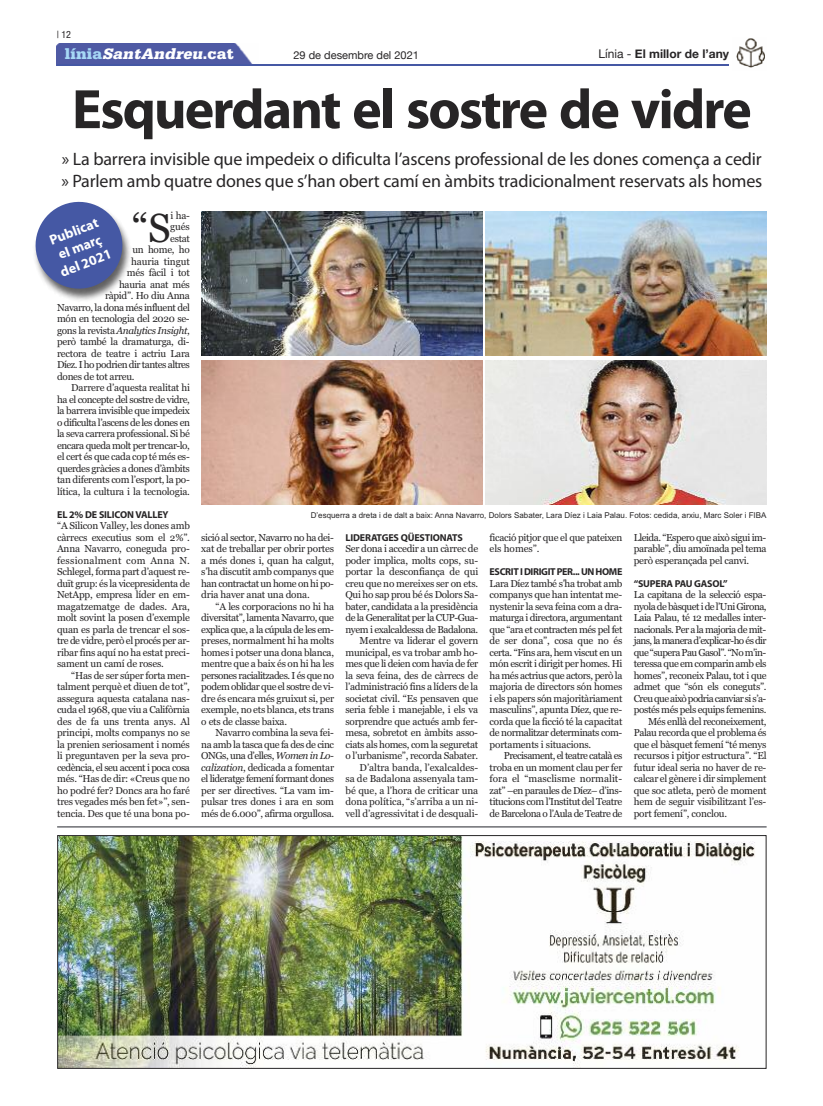
<style>
.page{position:relative;width:823px;height:1106px;background:#fff}
.page>*{position:absolute;margin:0;border:0;box-sizing:border-box;transform-origin:0 0}
.t1{font:700 56px "Myriad Pro";letter-spacing:-.035em;color:#272526}
.t2{font:40.4px "Georgia";color:#272526}
.t3{font:18px/22px "Myriad Pro";letter-spacing:-.01em;color:#272526}
.t4{font:italic 900 16px "Serifa";color:#fff}
.t5{font:700 14px/16.8px "Myriad Pro";color:#fff;text-align:center}
.t6{font:700 12px "Helvetica Neue";color:#272526}
.t7{font:11px "Helvetica Neue";color:#272526}
.t8{font:10px/11.5px "Georgia";letter-spacing:-.03em;color:#272526;text-align:justify}
.t9{font:10px "Georgia";letter-spacing:-.05em;color:#272526}
.t10{font:700 10px "Myriad Pro";letter-spacing:-.02em;color:#272526}
.t11{font:10px "Georgia";letter-spacing:-.06em;color:#272526}
.t12{font:10px "Georgia";letter-spacing:-.055em;color:#272526}
.t13{font:italic 10px "Georgia";letter-spacing:-.03em;color:#272526}
.t14{font:10px "Georgia";letter-spacing:-.01em;color:#272526}
.t15{font:condensed 10px "Helvetica Neue LT Std";color:#272526}
.t16{font:8px "Arial";color:#272526}
.s1{font-style:normal;color:#a6d8f6}
.s2{font-style:normal}
.s3{font-weight:400}
.s4{font-style:italic}
</style>
<div class="page">
<div style="left:57px;top:44px;width:196px;height:20px;background:#4f5aa4"></div>
<hr style="left:57px;top:64px;width:708px;height:1px;background:#4558a4">
<hr style="left:57px;top:826px;width:709px;height:1px;background:#23252b">
<img style="left:59px;top:837px;width:696px;height:229px">
<div style="left:57px;top:835px;width:709px;height:233px;border:1px solid #272526"></div>
<div style="left:729px;top:38px;width:36px;height:39px;background:#fff"></div>
<img style="left:736px;top:38px;width:29px;height:30px">
<img style="left:201px;top:211px;width:281px;height:145px">
<img style="left:485px;top:211px;width:281px;height:145px">
<img style="left:201px;top:360px;width:281px;height:145px">
<img style="left:485px;top:360px;width:281px;height:145px">
<img style="left:60px;top:240px;width:70px;height:61px">
<svg style="left:34px;top:201px;width:94px;height:93px"></svg>
<p class="t15" style="left:57px;top:31px;width:16px">| 12</p>
<h3 class="t4" style="left:65px;top:48px;width:170px"><span class="s1">l í n i a</span> SantAndreu<span class="s2">. c a t</span></h3>
<p class="t7" style="left:293px;top:48px;width:127px">29 de desembre del 2021</p>
<p class="t6" style="left:598px;top:47px;width:132px"><span class="s3">Línia -</span> El millor de l’any</p>
<h1 class="t1" style="left:72px;top:88px;width:681px">Esquerdant el sostre de vidre</h1>
<h3 class="t3" style="left:61px;top:149px;width:702px">» La barrera invisible que impedeix o dificulta l’ascens professional de les dones comença a cedir » Parlem amb quatre dones que s’han obert camí en àmbits tradicionalment reservats als homes</h3>
<h2 class="t2" style="left:132px;top:204px;width:40px">“S</h2>
<p class="t8" style="left:170px;top:209px;width:21px">i ha-</p>
<h3 class="t5" style="left:46px;top:234px;width:55px;rotate:-21deg">Publicat el març del 2021</h3>
<p class="t8" style="left:170px;top:221px;width:21px">gués</p>
<p class="t8" style="left:170px;top:232px;width:21px">estat</p>
<p class="t8" style="left:132px;top:244px;width:59px">un home, ho</p>
<p class="t14" style="left:131px;top:255px;width:60px">hauria tingut</p>
<p class="t8" style="left:127px;top:267px;width:65px">més fàcil i tot</p>
<p class="t8" style="left:119px;top:278px;width:72px">hauria anat més</p>
<p class="t8" style="left:105px;top:290px;width:86px">ràpid”. Ho diu Anna</p>
<p class="t8" style="left:57px;top:301px;width:134px">Navarro, la dona més influent del</p>
<p class="t8" style="left:57px;top:313px;width:134px">món en tecnologia del 2020 se-</p>
<p class="t13" style="left:57px;top:324px;width:134px"><span class="s2">gons la revista</span> Analytics Insight<span class="s2">,</span></p>
<p class="t8" style="left:57px;top:336px;width:134px">però també la dramaturga, di-</p>
<p class="t8" style="left:57px;top:347px;width:134px">rectora de teatre i actriu Lara</p>
<p class="t9" style="left:57px;top:359px;width:134px">Díez. I ho podrien dir tantes altres</p>
<p class="t8" style="left:57px;top:370px;width:79px">dones de tot arreu.</p>
<p class="t8" style="left:71px;top:382px;width:120px">Darrere d’aquesta realitat hi</p>
<p class="t8" style="left:57px;top:393px;width:134px">ha el concepte del sostre de vidre,</p>
<p class="t8" style="left:57px;top:405px;width:134px">la barrera invisible que impedeix</p>
<p class="t9" style="left:57px;top:416px;width:134px">o dificulta l’ascens de les dones en</p>
<p class="t8" style="left:57px;top:428px;width:134px">la seva carrera professional. Si bé</p>
<p class="t8" style="left:57px;top:439px;width:134px">encara queda molt per trencar-lo,</p>
<p class="t8" style="left:57px;top:451px;width:134px">el cert és que cada cop té més es-</p>
<p class="t8" style="left:57px;top:462px;width:134px">querdes gràcies a dones d’àmbits</p>
<p class="t8" style="left:57px;top:474px;width:134px">tan diferents com l’esport, la po-</p>
<p class="t8" style="left:57px;top:485px;width:134px">lítica, la cultura i la tecnologia.</p>
<p class="t10" style="left:57px;top:510px;width:113px">EL 2% DE SILICONVALLEY</p>
<p class="t8" style="left:57px;top:520px;width:134px">“A Silicon Valley, les dones amb càrrecs executius som el 2%”.<br>Anna Navarro, coneguda pro&shy;fessionalment com Anna N.<br>Schlegel, forma part d’aquest re&shy;duït grup: és la vicepresidenta de NetApp, empresa líder en em&shy;magatzematge de dades. Ara, molt sovint la posen d’exemple quan es parla de trencar el sos&shy;tre de vidre, però el procés per ar&shy;ribar fins aquí no ha estat preci&shy;sament un camí de roses.</p>
<p class="t8" style="left:57px;top:669px;width:134px;text-indent:14px">“Has de ser súper forta men&shy;talment perquè et diuen de tot”, assegura aquesta catalana nas&shy;cuda el 1968, que viu a Califòrnia des de fa uns trenta anys. Al principi, molts companys no se la prenien seriosament i només li preguntaven per la seva pro&shy;cedència, el seu accent i poca cosa més. “Has de dir: «Creus que no ho podré fer? Doncs ara ho faré tres vegades més ben fet»”, sen&shy;tencia. Des que té una bona po-</p>
<p class="t16" style="left:310px;top:510px;width:457px">D’esquerra a dreta i de dalt a baix: Anna Navarro, Dolors Sabater, Lara Díez i Laia Palau. Fotos: cedida, arxiu, Marc Soler i FIBA</p>
<p class="t8" style="left:201px;top:531px;width:134px">sició al sector, Navarro no ha dei&shy;xat de treballar per obrir portes a més dones i, quan ha calgut, s’ha discutit amb companys que han contractat un home on hi po&shy;dria haver anat una dona.</p>
<p class="t8" style="left:201px;top:600px;width:134px;text-indent:14px">“A les corporacions no hi ha diversitat”, lamenta Navarro, que explica que, a la cúpula de les em&shy;preses, normalment hi ha molts homes i potser una dona blanca, mentre que a baix és on hi ha les persones racialitzades. I és que no podem oblidar que el sostre de vi&shy;dre és encara més gruixut si, per exemple, no ets blanca, ets trans o ets de classe baixa.</p>
<p class="t8" style="left:201px;top:727px;width:134px;text-indent:14px">Navarro combina la seva fei&shy;na amb la tasca que fa des de cinc ONGs, una d’elles, <span class="s4">Women in Lo&shy;calization</span>, dedicada a fomentar el lideratge femení formant dones per ser directives. “La vam im&shy;pulsar tres dones i ara en som més de 6.000”, afirma orgullosa.</p>
<p class="t10" style="left:345px;top:533px;width:119px">LIDERATGES QÜESTIONATS</p>
<p class="t8" style="left:345px;top:543px;width:134px;text-align:right">Ser dona i accedir a un càrrec de poder implica, molts cops, su&shy;portar la desconfiança de qui creu que no mereixes ser on ets.<br>Qui ho sap prou bé és Dolors Sa&shy;bater, candidata a la presidència de la Generalitat per la CUP-Gua&shy;nyem i exalcaldessa de Badalona.<br>Mentre va liderar el govern municipal, es va trobar amb ho&shy;mes que li deien com havia de fer la seva feina, des de càrrecs de l’administració fins a líders de la societat civil. “Es pensaven que seria feble i manejable, i els va sorprendre que actués amb fer&shy;mesa, sobretot en àmbits asso&shy;ciats als homes, com la seguretat o l’urbanisme”, recorda Sabater.<br>D’altra banda, l’exalcaldes-<br>sa de Badalona assenyala tam&shy;bé que, a l’hora de criticar una dona política, “s’arriba a un ni&shy;vell d’agressivitat i de desquali-</p>
<p class="t8" style="left:489px;top:531px;width:134px">ficació pitjor que el que pateixen els homes”.</p>
<p class="t10" style="left:489px;top:568px;width:134px">ESCRITIDIRIGITPER...UNHOME</p>
<p class="t8" style="left:489px;top:577px;width:134px">Lara Díez també s’ha trobat amb companys que han intentat me&shy;nystenir la seva feina com a dra&shy;maturga i directora, argumentant que “ara et contracten més pel fet de ser dona”, cosa que no és certa. “Fins ara, hem viscut en un món escrit i dirigit per homes. Hi ha més actrius que actors, però la majoria de directors són homes i els papers són majoritàriament masculins”, apunta Díez, que re&shy;corda que la ficció té la capacitat de normalitzar determinats com&shy;portaments i situacions.</p>
<p class="t8" style="left:489px;top:750px;width:134px;text-indent:14px">Precisament, el teatre català es troba en un moment clau per fer fora el “masclisme normalit&shy;zat” –en paraules de Díez– d’ins&shy;titucions com l’Institut del Teatre de Barcelona o l’Aula de Teatre de</p>
<p class="t8" style="left:633px;top:531px;width:134px">Lleida. “Espero que això sigui im&shy;parable”, diu amoïnada pel tema però esperançada pel canvi.</p>
<p class="t10" style="left:633px;top:579px;width:95px">“SUPERA PAU GASOL”</p>
<p class="t8" style="left:633px;top:589px;width:134px">La capitana de la selecció espa-</p>
<p class="t12" style="left:633px;top:600px;width:134px">nyola de bàsquet i de l’Uni Girona,</p>
<p class="t8" style="left:633px;top:612px;width:134px">Laia Palau, té 12 medalles inter-</p>
<p class="t9" style="left:633px;top:623px;width:134px">nacionals. Per a la majoria de mit-</p>
<p class="t11" style="left:633px;top:635px;width:134px">jans, la manera d’explicar-ho és dir</p>
<p class="t12" style="left:633px;top:646px;width:134px">que “supera Pau Gasol”. “No m’in-</p>
<p class="t8" style="left:633px;top:658px;width:134px">teressa que em comparin amb els</p>
<p class="t8" style="left:633px;top:669px;width:134px">homes”, reconeix Palau, tot i que</p>
<p class="t8" style="left:633px;top:681px;width:134px">admet que “són els coneguts”.</p>
<p class="t11" style="left:633px;top:692px;width:134px">Creu que això podria canviar si s’a-</p>
<p class="t8" style="left:633px;top:704px;width:134px">postés més pels equips femenins.</p>
<p class="t8" style="left:647px;top:715px;width:120px">Més enllà del reconeixement,</p>
<p class="t8" style="left:633px;top:727px;width:134px">Palau recorda que el problema és</p>
<p class="t8" style="left:633px;top:738px;width:134px">que el bàsquet femení “té menys</p>
<p class="t8" style="left:633px;top:750px;width:134px">recursos i pitjor estructura”. “El</p>
<p class="t8" style="left:633px;top:761px;width:134px">futur ideal seria no haver de re-</p>
<p class="t8" style="left:633px;top:773px;width:134px">calcar el gènere i dir simplement</p>
<p class="t8" style="left:633px;top:784px;width:134px">que soc atleta, però de moment</p>
<p class="t8" style="left:633px;top:796px;width:134px">hem de seguir visibilitzant l’es-</p>
<p class="t8" style="left:633px;top:807px;width:95px">port femení”, conclou.</p>
</div>
